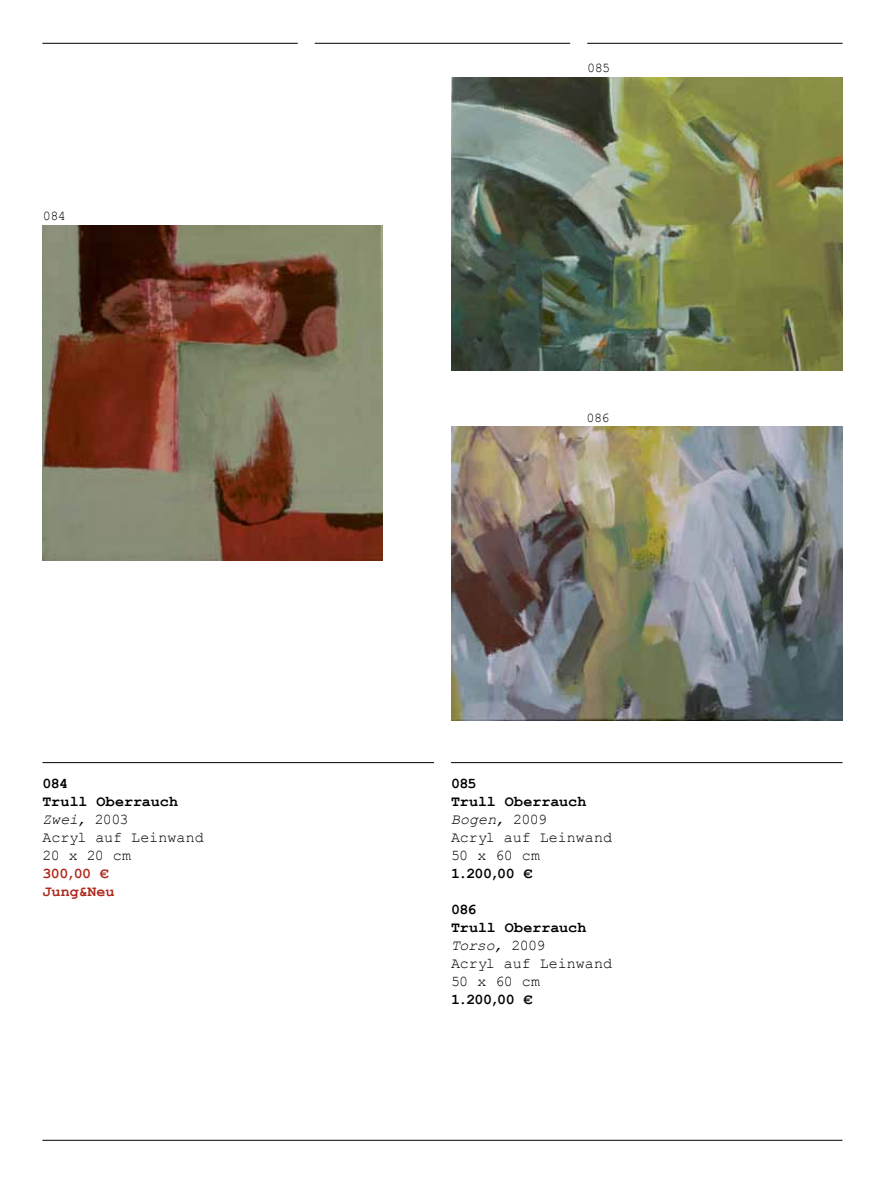
<style>
.page{position:relative;width:885px;height:1183px;background:#fff}
.page>*{position:absolute;margin:0;border:0;box-sizing:border-box;transform-origin:0 0}
.t1{font:15px/18px "Courier New";color:#000}
.t2{font:700 15px "Courier New";letter-spacing:-.035em;color:#000}
.t3{font:700 15px/18px "Courier New";color:#ad2719}
.t4{font:13.5px "Courier New";letter-spacing:-.04em;color:#000}
.s1{font-weight:700}
.s2{font-style:italic}
</style>
<div class="page">
<hr style="left:42px;top:1139px;width:800px;height:1px;background:#000">
<hr style="left:42px;top:762px;width:392px;height:1px;background:#000">
<hr style="left:451px;top:762px;width:391px;height:1px;background:#000">
<hr style="left:42px;top:43px;width:256px;height:1px;background:#000">
<hr style="left:315px;top:43px;width:255px;height:1px;background:#000">
<hr style="left:587px;top:43px;width:255px;height:1px;background:#000">
<img style="left:43px;top:226px;width:340px;height:334px">
<img style="left:451px;top:77px;width:391px;height:293px">
<img style="left:451px;top:426px;width:391px;height:294px">
<p class="t4" style="left:43px;top:207px;width:25px">084</p>
<p class="t1" style="left:43px;top:773px;width:163px"><span class="s1">084<br>Trull Oberrauch<br></span><span class="s2">Zwei,</span> 2003<br>Acryl auf Leinwand<br>20 x 20 cm</p>
<p class="t3" style="left:43px;top:863px;width:73px">300,00 €<br>Jung&amp;Neu</p>
<p class="t4" style="left:587px;top:59px;width:25px">085</p>
<p class="t4" style="left:586px;top:409px;width:25px">086</p>
<p class="t1" style="left:451px;top:773px;width:163px"><span class="s1">085<br>Trull Oberrauch<br></span><span class="s2">Bogen,</span> 2009<br>Acryl auf Leinwand<br>50 x 60 cm</p>
<p class="t2" style="left:451px;top:864px;width:83px">1.200,00 €</p>
<p class="t1" style="left:451px;top:899px;width:163px"><span class="s1">086<br>Trull Oberrauch<br></span><span class="s2">Torso,</span> 2009<br>Acryl auf Leinwand<br>50 x 60 cm</p>
<p class="t2" style="left:451px;top:990px;width:83px">1.200,00 €</p>
</div>
